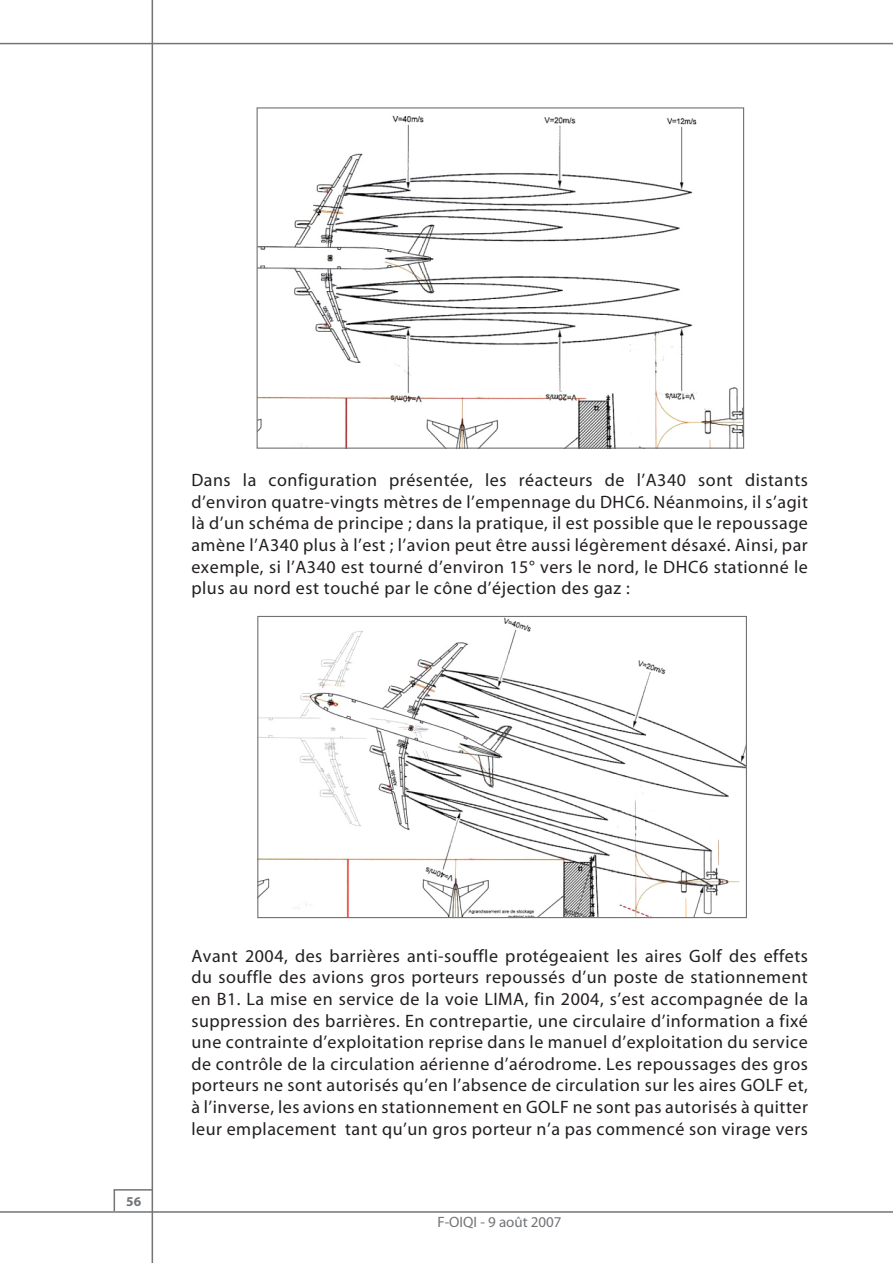
<style>
.page{position:relative;width:893px;height:1263px;background:#fff}
.page>*{position:absolute;margin:0;border:0;box-sizing:border-box;transform-origin:0 0}
.t1{font:18px/21.6px "Myriad";letter-spacing:.03em;color:#231f20;text-align:justify}
.t2{font:15px "Myriad";color:#727477}
.t3{font:700 13.5px "Myriad";color:#727477}
</style>
<div class="page">
<hr style="left:152px;top:0;width:1px;height:1263px;background:#727477">
<hr style="left:114px;top:1189px;width:38px;height:1px;background:#727477">
<svg style="left:114px;top:1190px;width:1px;height:21px"></svg>
<hr style="left:0;top:43px;width:893px;height:1px;background:#727477">
<hr style="left:0;top:1211px;width:893px;height:2px;background:#727477">
<img style="left:259px;top:115px;width:483px;height:332px">
<img style="left:259px;top:618px;width:486px;height:298px">
<div style="left:257px;top:616px;width:490px;height:302px;border:1px solid #717275"></div>
<p class="t1" style="left:191px;top:470px;width:618px">Dans la configuration présentée, les réacteurs de l’A340 sont distants d’environ quatre-vingts mètres de l’empennage du DHC6. Néanmoins, il s’agit là d’un schéma de principe ; dans la pratique, il est possible que le repoussage amène l’A340 plus à l’est ; l’avion peut être aussi légèrement désaxé. Ainsi, par exemple, si l’A340 est tourné d’environ 15° vers le nord, le DHC6 stationné le plus au nord est touché par le cône d’éjection des gaz :</p>
<p class="t3" style="left:126px;top:1194px;width:16px">56</p>
<p class="t1" style="left:191px;top:946px;width:618px">Avant 2004, des barrières anti-souffle protégeaient les aires Golf des effets du souffle des avions gros porteurs repoussés d’un poste de stationnement en B1. La mise en service de la voie LIMA, fin 2004, s’est accompagnée de la suppression des barrières. En contrepartie, une circulaire d’information a fixé une contrainte d’exploitation reprise dans le manuel d’exploitation du service de contrôle de la circulation aérienne d’aérodrome. Les repoussages des gros porteurs ne sont autorisés qu’en l’absence de circulation sur les aires GOLF et, à l’inverse, les avions en stationnement en GOLF ne sont pas autorisés à quitter leur emplacement tant qu’un gros porteur n’a pas commencé son virage vers</p>
<p class="t2" style="left:437px;top:1214px;width:126px">F-OIQI - 9 août 2007</p>
</div>
